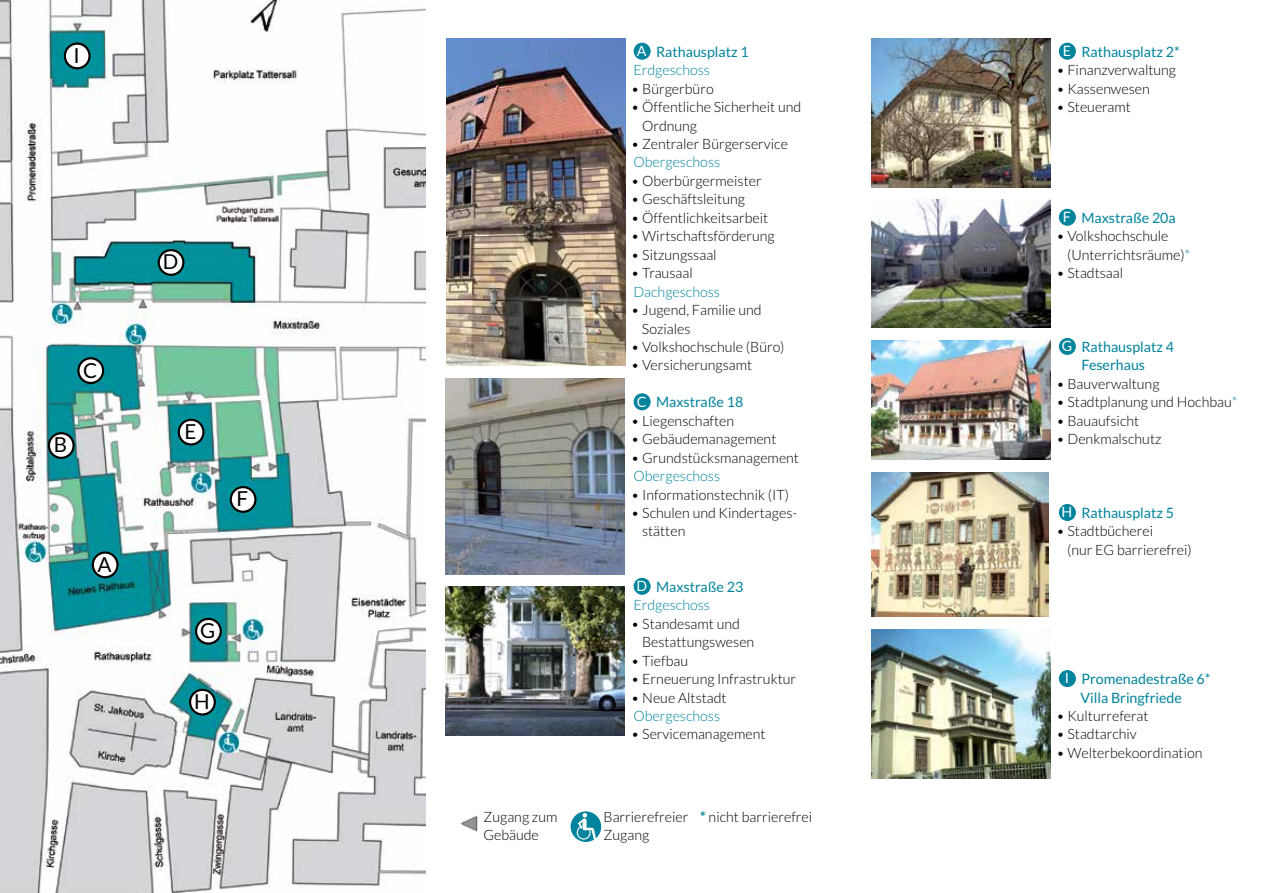
<style>
.page{position:relative;width:1263px;height:893px;background:#fff}
.page>*{position:absolute;margin:0;border:0;box-sizing:border-box;transform-origin:0 0}
.t1{font:20.7px "Lato";color:#000}
.t2{font:300 14.25px/18.5px "Lato";color:#000}
.t3{font:14.25px/18.5px "Lato";color:#00839c}
.t4{font:300 14.25px "Lato";color:#00839c}
.s1{color:#fff}
.s2{font-weight:300}
.s3{font-weight:700;color:#00839c}
.s4{color:#00839c}
</style>
<div class="page">
<div style="left:1059px;top:43px;width:17px;height:17px;background:#00839c;border-radius:50%"></div>
<div style="left:1059px;top:209px;width:17px;height:17px;background:#00839c;border-radius:50%"></div>
<div style="left:1059px;top:338px;width:17px;height:17px;background:#00839c;border-radius:50%"></div>
<div style="left:1059px;top:504px;width:17px;height:17px;background:#00839c;border-radius:50%"></div>
<div style="left:1059px;top:670px;width:17px;height:17px;background:#00839c;border-radius:50%"></div>
<div style="left:634px;top:43px;width:17px;height:17px;background:#00839c;border-radius:50%"></div>
<div style="left:634px;top:393px;width:17px;height:17px;background:#00839c;border-radius:50%"></div>
<div style="left:634px;top:578px;width:17px;height:17px;background:#00839c;border-radius:50%"></div>
<img style="left:0;top:0;width:425px;height:893px">
<img style="left:446px;top:38px;width:179px;height:328px">
<img style="left:446px;top:587px;width:178px;height:149px">
<img style="left:446px;top:378px;width:178px;height:196px">
<img style="left:872px;top:38px;width:178px;height:149px">
<img style="left:872px;top:200px;width:178px;height:127px">
<img style="left:872px;top:472px;width:177px;height:145px">
<img style="left:872px;top:340px;width:178px;height:119px">
<img style="left:872px;top:629px;width:178px;height:149px">
<img style="left:460px;top:815px;width:18px;height:17px">
<div style="left:93px;top:553px;width:24px;height:24px;background:#fff;border-radius:50%"></div>
<div style="left:92px;top:551px;width:27px;height:27px;border:2px solid #000;border-radius:50%"></div>
<div style="left:65px;top:44px;width:25px;height:24px;background:#fff;border-radius:50%"></div>
<div style="left:64px;top:43px;width:27px;height:26px;border:2px solid #000;border-radius:50%"></div>
<div style="left:571px;top:811px;width:30px;height:31px;background:#00839c;border-radius:50%"></div>
<svg style="left:577px;top:813px;width:19px;height:27px"></svg>
<div style="left:49px;top:433px;width:25px;height:25px;background:#fff;border-radius:50%"></div>
<div style="left:48px;top:432px;width:27px;height:27px;border:2px solid #000;border-radius:50%"></div>
<div style="left:78px;top:358px;width:25px;height:25px;background:#fff;border-radius:50%"></div>
<div style="left:77px;top:357px;width:27px;height:27px;border:2px solid #000;border-radius:50%"></div>
<div style="left:159px;top:250px;width:24px;height:25px;background:#fff;border-radius:50%"></div>
<div style="left:158px;top:249px;width:26px;height:27px;border:2px solid #000;border-radius:50%"></div>
<div style="left:179px;top:420px;width:24px;height:24px;background:#fff;border-radius:50%"></div>
<div style="left:178px;top:419px;width:27px;height:26px;border:2px solid #000;border-radius:50%"></div>
<div style="left:231px;top:487px;width:24px;height:25px;background:#fff;border-radius:50%"></div>
<div style="left:230px;top:486px;width:26px;height:27px;border:2px solid #000;border-radius:50%"></div>
<div style="left:196px;top:619px;width:25px;height:25px;background:#fff;border-radius:50%"></div>
<div style="left:195px;top:618px;width:27px;height:27px;border:2px solid #000;border-radius:50%"></div>
<div style="left:190px;top:690px;width:25px;height:24px;background:#fff;border-radius:50%"></div>
<div style="left:189px;top:689px;width:27px;height:26px;border:2px solid #000;border-radius:50%"></div>
<h1 class="t1" style="left:73px;top:44px;width:8px">I</h1>
<h1 class="t1" style="left:83px;top:358px;width:16px">C</h1>
<h1 class="t1" style="left:54px;top:433px;width:15px">B</h1>
<h1 class="t1" style="left:97px;top:553px;width:16px">A</h1>
<h1 class="t1" style="left:163px;top:250px;width:17px">D</h1>
<h1 class="t1" style="left:184px;top:420px;width:14px">E</h1>
<h1 class="t1" style="left:237px;top:487px;width:13px">F</h1>
<h1 class="t1" style="left:200px;top:619px;width:17px">G</h1>
<h1 class="t1" style="left:194px;top:690px;width:17px">H</h1>
<p class="t3" style="left:633px;top:42px;width:117px"><span class="s1">A</span> Rathausplatz 1<br><span class="s2">Erdgeschoss</span></p>
<p class="t2" style="left:631px;top:79px;width:84px">• Bürgerbüro</p>
<p class="t2" style="left:642px;top:98px;width:161px;text-indent:-11px">• Öffentliche Sicherheit und<br>Ordnung</p>
<p class="t2" style="left:631px;top:135px;width:158px">• Zentraler Bürgerservice</p>
<p class="t4" style="left:633px;top:155px;width:88px">Obergeschoss</p>
<p class="t2" style="left:631px;top:172px;width:132px">• Oberbürgermeister</p>
<p class="t2" style="left:631px;top:190px;width:115px">• Geschäftsleitung</p>
<p class="t2" style="left:631px;top:209px;width:139px">• Öffentlichkeitsarbeit</p>
<p class="t2" style="left:631px;top:227px;width:145px">• Wirtschaftsförderung</p>
<p class="t2" style="left:631px;top:245px;width:87px">• Sitzungssaal</p>
<p class="t2" style="left:631px;top:264px;width:63px">• Trausaal</p>
<p class="t4" style="left:633px;top:284px;width:88px">Dachgeschoss</p>
<p class="t2" style="left:642px;top:301px;width:121px;text-indent:-11px">• Jugend, Familie und<br>Soziales</p>
<p class="t2" style="left:631px;top:338px;width:155px">• Volkshochschule (Büro)</p>
<p class="t2" style="left:631px;top:356px;width:123px">• Versicherungsamt</p>
<p class="t3" style="left:637px;top:393px;width:108px"><span class="s1">C</span> Maxstraße 18</p>
<p class="t2" style="left:631px;top:411px;width:105px">• Liegenschaften</p>
<p class="t2" style="left:631px;top:430px;width:147px">• Gebäudemanagement</p>
<p class="t2" style="left:631px;top:448px;width:169px">• Grundstücksmanagement</p>
<p class="t4" style="left:633px;top:468px;width:88px">Obergeschoss</p>
<p class="t2" style="left:631px;top:485px;width:159px">• Informationstechnik (IT)</p>
<p class="t2" style="left:642px;top:504px;width:157px;text-indent:-11px">• Schulen und Kindertages&shy;stätten</p>
<p class="t3" style="left:633px;top:577px;width:111px"><span class="s1">D</span> Maxstraße 23<br><span class="s2">Erdgeschoss</span></p>
<p class="t2" style="left:642px;top:614px;width:114px;text-indent:-11px">• Standesamt und<br>Bestattungswesen</p>
<p class="t2" style="left:631px;top:651px;width:59px">• Tiefbau</p>
<p class="t2" style="left:631px;top:670px;width:166px">• Erneuerung Infrastruktur</p>
<p class="t2" style="left:631px;top:688px;width:97px">• Neue Altstadt</p>
<p class="t4" style="left:633px;top:708px;width:88px">Obergeschoss</p>
<p class="t2" style="left:631px;top:725px;width:136px">• Servicemanagement</p>
<p class="t2" style="left:483px;top:807px;width:75px">Zugang zum<br>Gebäude</p>
<p class="t2" style="left:603px;top:807px;width:86px">Barrierefreier<br>Zugang</p>
<p class="t2" style="left:700px;top:808px;width:114px"><span class="s3">*</span> nicht barrierefrei</p>
<p class="t3" style="left:1063px;top:42px;width:118px"><span class="s1">E</span> Rathausplatz 2*</p>
<p class="t2" style="left:1056px;top:61px;width:121px">• Finanzverwaltung</p>
<p class="t2" style="left:1056px;top:79px;width:95px">• Kassenwesen</p>
<p class="t2" style="left:1056px;top:98px;width:76px">• Steueramt</p>
<p class="t3" style="left:1063px;top:208px;width:114px"><span class="s1">F</span> Maxstraße 20a</p>
<p class="t2" style="left:1067px;top:227px;width:125px;text-indent:-11px">• Volkshochschule (Unterrichtsräume)<span class="s4">*</span></p>
<p class="t2" style="left:1056px;top:264px;width:68px">• Stadtsaal</p>
<p class="t3" style="left:1081px;top:337px;width:94px;text-indent:-20px"><span class="s1">G</span> Rathausplatz 4<br>Feserhaus</p>
<p class="t2" style="left:1056px;top:375px;width:105px">• Bauverwaltung</p>
<p class="t2" style="left:1056px;top:393px;width:183px">• Stadtplanung und Hochbau<span class="s4">*</span></p>
<p class="t2" style="left:1056px;top:411px;width:84px">• Bauaufsicht</p>
<p class="t2" style="left:1056px;top:430px;width:107px">• Denkmalschutz</p>
<p class="t3" style="left:1061px;top:503px;width:114px"><span class="s1">H</span> Rathausplatz 5</p>
<p class="t2" style="left:1067px;top:522px;width:126px;text-indent:-11px">• Stadtbücherei<br>(nur EG barrierefrei)</p>
<p class="t3" style="left:1080px;top:670px;width:132px;text-indent:-16px"><span class="s1">I</span> Promenadestraße 6*<br>Villa Bringfriede</p>
<p class="t2" style="left:1056px;top:707px;width:94px">• Kulturreferat</p>
<p class="t2" style="left:1056px;top:725px;width:82px">• Stadtarchiv</p>
<p class="t2" style="left:1056px;top:744px;width:148px">• Welterbekoordination</p>
</div>
